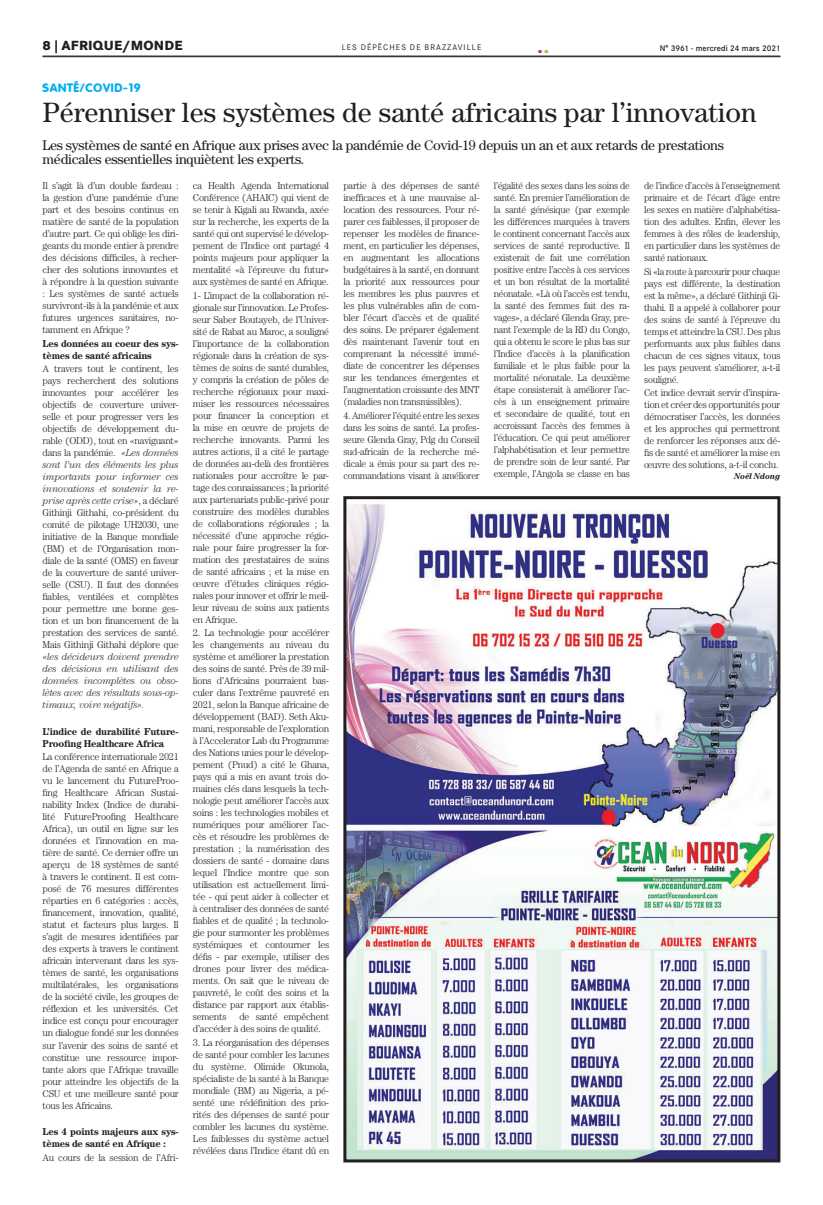
<style>
.page{position:relative;width:823px;height:1205px;background:#fff}
.page>*{position:absolute;margin:0;border:0;box-sizing:border-box;transform-origin:0 0}
.t1{font:28px "Century";color:#231f20}
.t2{font:800 18px "Corporate SBQ";color:#be483b}
.t3{font:14px/14px "Century";letter-spacing:-.02em;color:#231f20}
.t4{font:800 13px "Corporate SBQ";letter-spacing:.01em;color:#231f20}
.t5{font:800 12px "Corporate Rounded";letter-spacing:.06em;color:#00aeef}
.t6{font:300 10px/12px "Century";letter-spacing:-.025em;color:#231f20;text-align:justify}
.t7{font:300 10px/12px "Century";letter-spacing:-.025em;color:#231f20;text-align:justify;scale:.95 1}
.t8{font:700 10px/12px "Century";letter-spacing:-.025em;color:#231f20}
.t9{font:italic 300 10px/12px "Century";letter-spacing:-.025em;color:#231f20;text-align:justify}
.t10{font:italic 700 8.5px "Century";color:#231f20}
.t11{font:500 8px "Corporate SBQ";color:#231f20}
.t12{font:8px "Corporate SBQ";letter-spacing:.135em;color:#231f20}
.s1{color:#99ca3b}
.s2{font-style:italic}
</style>
<div class="page">
<hr style="left:43px;top:56px;width:737px;height:1px;background:#231f20">
<img style="left:347px;top:504px;width:429px;height:654px">
<div style="left:343px;top:496px;width:437px;height:666px;border:3px solid #231f20"></div>
<h3 class="t4" style="left:43px;top:38px;width:141px">8 | AFRIQUE/MONDE</h3>
<p class="t12" style="left:341px;top:43px;width:141px">LES DÉPÊCHES DE BRAZZAVILLE</p>
<h2 class="t2" style="left:537px;top:35px;width:13px">.<span class="s1">.</span></h2>
<p class="t11" style="left:659px;top:43px;width:122px">N° 3961 - mercredi 24 mars 2021</p>
<p class="t5" style="left:43px;top:81px;width:100px">SANTÉ/COVID-19</p>
<h1 class="t1" style="left:43px;top:96px;width:715px">Pérenniser les systèmes de santé africains par l’innovation</h1>
<h3 class="t3" style="left:43px;top:138px;width:682px">Les systèmes de santé en Afrique aux prises avec la pandémie de Covid-19 depuis un an et aux retards de prestations médicales essentielles inquiètent les experts.</h3>
<p class="t6" style="left:343px;top:180px;width:138px">partie à des dépenses de santé inefficaces et à une mauvaise al&shy;location des ressources. Pour ré&shy;parer ces faiblesses, il proposer de repenser les modèles de finance&shy;ment, en particulier les dépenses, en augmentant les allocations budgétaires à la santé, en donnant la priorité aux ressources pour les membres les plus pauvres et les plus vulnérables afin de com&shy;bler l’écart d’accès et de qualité des soins. De préparer également dès maintenant l’avenir tout en comprenant la nécessité immé&shy;diate de concentrer les dépenses sur les tendances émergentes et l’augmentation croissante des MNT (maladies non transmissibles).</p>
<p class="t7" style="left:343px;top:409px;width:145px">4. Améliorer l’équité entre les sexes dans les soins de santé. La profes&shy;seure Glenda Gray, Pdg du Conseil sud-africain de la recherche mé&shy;dicale a émis pour sa part des re&shy;commandations visant à améliorer</p>
<p class="t6" style="left:43px;top:180px;width:138px">Il s’agit là d’un double fardeau : la gestion d’une pandémie d’une part et des besoins continus en matière de santé de la population d’autre part. Ce qui oblige les diri&shy;geants du monde entier à prendre des décisions difficiles, à recher&shy;cher des solutions innovantes et à répondre à la question suivante : Les systèmes de santé actuels survivront-ils à la pandémie et aux futures urgences sanitaires, no&shy;tamment en Afrique ?</p>
<p class="t8" style="left:43px;top:337px;width:138px">Les données au coeur des sys&shy;tèmes de santé africains</p>
<p class="t6" style="left:43px;top:362px;width:138px">A travers tout le continent, les pays recherchent des solutions innovantes pour accélérer les objectifs de couverture univer&shy;selle et pour progresser vers les objectifs de développement du&shy;rable (ODD), tout en «naviguant» dans la pandémie. <span class="s2">«Les données sont l’un des éléments les plus importants pour informer ces innovations et soutenir la re&shy;prise après cette crise»</span>, a déclaré Githinji Githahi, co-président du comité de pilotage UH2030, une initiative de la Banque mondiale (BM) et de l’Organisation mon&shy;diale de la santé (OMS) en faveur de la couverture de santé univer&shy;selle (CSU). Il faut des données fiables, ventilées et complètes pour permettre une bonne ges&shy;tion et un bon financement de la prestation des services de santé.<br>Mais Githinji Githahi déplore que</p>
<p class="t9" style="left:43px;top:651px;width:138px">«les décideurs doivent prendre des décisions en utilisant des données incomplètes ou obso&shy;lètes avec des résultats sous-op&shy;timaux, voire négatifs».</p>
<p class="t8" style="left:43px;top:725px;width:138px">L’indice de durabilité Future-<br>Proofing Healthcare Africa</p>
<p class="t6" style="left:43px;top:751px;width:138px">La conférence internationale 2021 de l’Agenda de santé en Afrique a vu le lancement du FutureProo&shy;fing Healthcare African Sustai&shy;nability Index (Indice de durabi&shy;lité FutureProofing Healthcare Africa), un outil en ligne sur les données et l’innovation en ma&shy;tière de santé. Ce dernier offre un aperçu de 18 systèmes de santé à travers le continent. Il est com&shy;posé de 76 mesures différentes réparties en 6 catégories : accès, financement, innovation, qualité, statut et facteurs plus larges. Il s’agit de mesures identifiées par des experts à travers le continent africain intervenant dans les sys&shy;tèmes de santé, les organisations multilatérales, les organisations de la société civile, les groupes de réflexion et les universités. Cet indice est conçu pour encourager un dialogue fondé sur les données sur l’avenir des soins de santé et constitue une ressource impor&shy;tante alors que l’Afrique travaille pour atteindre les objectifs de la CSU et une meilleure santé pour tous les Africains.</p>
<p class="t8" style="left:43px;top:1126px;width:138px">Les 4 points majeurs aux sys&shy;tèmes de santé en Afrique :</p>
<p class="t6" style="left:43px;top:1151px;width:138px">Au cours de la session de l’Afri-</p>
<p class="t7" style="left:493px;top:180px;width:145px">l’égalité des sexes dans les soins de santé. En premier l’amélioration de la santé génésique (par exemple les différences marquées à travers le continent concernant l’accès aux services de santé reproductive. Il existerait de fait une corrélation positive entre l’accès à ces services et un bon résultat de la mortalité néonatale. «Là où l’accès est tendu, la santé des femmes fait des ra&shy;vages», a déclaré Glenda Gray, pre&shy;nant l’exemple de la RD du Congo, qui a obtenu le score le plus bas sur l’Indice d’accès à la planification familiale et le plus faible pour la mortalité néonatale. La deuxième étape consisterait à améliorer l’ac&shy;cès à un enseignement primaire et secondaire de qualité, tout en accroissant l’accès des femmes à l’éducation. Ce qui peut améliorer l’alphabétisation et leur permettre de prendre soin de leur santé. Par exemple, l’Angola se classe en bas</p>
<p class="t7" style="left:643px;top:180px;width:145px">de l’indice d’accès à l’enseignement primaire et de l’écart d’âge entre les sexes en matière d’alphabétisa&shy;tion des adultes. Enfin, élever les femmes à des rôles de leadership, en particulier dans les systèmes de santé nationaux.</p>
<p class="t6" style="left:193px;top:180px;width:138px">ca Health Agenda International Conférence (AHAIC) qui vient de se tenir à Kigali au Rwanda, axée sur la recherche, les experts de la santé qui ont supervisé le dévelop&shy;pement de l’Indice ont partagé 4 points majeurs pour appliquer la mentalité «à l’épreuve du futur» aux systèmes de santé en Afrique.</p>
<p class="t6" style="left:193px;top:289px;width:138px">1- L’impact de la collaboration ré&shy;gionale sur l’innovation. Le Profes&shy;seur Saber Boutayeb, de l’Univer&shy;sité de Rabat au Maroc, a souligné l’importance de la collaboration régionale dans la création de sys&shy;tèmes de soins de santé durables, y compris la création de pôles de recherche régionaux pour maxi&shy;miser les ressources nécessaires pour financer la conception et la mise en œuvre de projets de recherche innovants. Parmi les autres actions, il a cité le partage de données au-delà des frontières nationales pour accroître le par&shy;tage des connaissances ; la priorité aux partenariats public-privé pour construire des modèles durables de collaborations régionales ; la nécessité d’une approche régio&shy;nale pour faire progresser la for&shy;mation des prestataires de soins de santé africains ; et la mise en œuvre d’études cliniques régio&shy;nales pour innover et offrir le meil&shy;leur niveau de soins aux patients en Afrique.</p>
<p class="t6" style="left:193px;top:626px;width:138px">2. La technologie pour accélérer les changements au niveau du système et améliorer la prestation des soins de santé. Près de 39 mil&shy;lions d’Africains pourraient bas&shy;culer dans l’extrême pauvreté en 2021, selon la Banque africaine de développement (BAD). Seth Aku&shy;mani, responsable de l’exploration à l’Accelerator Lab du Programme des Nations unies pour le dévelop&shy;pement (Pnud) a cité le Ghana, pays qui a mis en avant trois do&shy;maines clés dans lesquels la tech&shy;nologie peut améliorer l’accès aux soins : les technologies mobiles et numériques pour améliorer l’ac&shy;cès et résoudre les problèmes de prestation ; la numérisation des dossiers de santé - domaine dans lequel l’Indice montre que son utilisation est actuellement limi&shy;tée - qui peut aider à collecter et à centraliser des données de santé fiables et de qualité ; la technolo&shy;gie pour surmonter les problèmes systémiques et contourner les défis - par exemple, utiliser des drones pour livrer des médica&shy;ments. On sait que le niveau de pauvreté, le coût des soins et la distance par rapport aux établis&shy;sements</p>
<p class="t7" style="left:643px;top:265px;width:145px">Si «la route à parcourir pour chaque pays est différente, la destination est la même», a déclaré Githinji Gi&shy;thahi. Il a appelé à collaborer pour des soins de santé à l’épreuve du temps et atteindre la CSU. Des plus performants aux plus faibles dans chacun de ces signes vitaux, tous les pays peuvent s’améliorer, a-t-il souligné.</p>
<p class="t6" style="left:643px;top:386px;width:138px">Cet indice devrait servir d’inspira&shy;tion et créer des opportunités pour démocratiser l’accès, les données et les approches qui permettront de renforcer les réponses aux dé&shy;fis de santé et améliorer la mise en œuvre des solutions, a-t-il conclu.</p>
<p class="t10" style="left:733px;top:471px;width:48px">Noël Ndong</p>
<p class="t6" style="left:193px;top:1010px;width:138px;text-indent:46px">de santé empêchent d’accéder à des soins de qualité.</p>
<p class="t6" style="left:193px;top:1036px;width:138px">3. La réorganisation des dépenses de santé pour combler les lacunes du système. Olimide Okunola, spécialiste de la santé à la Banque mondiale (BM) au Nigeria, a pé&shy;senté une rédéfinition des prio&shy;rités des dépenses de santé pour combler les lacunes du système.<br>Les faiblesses du système actuel révélées dans l’Indice étant dû en</p>
</div>
